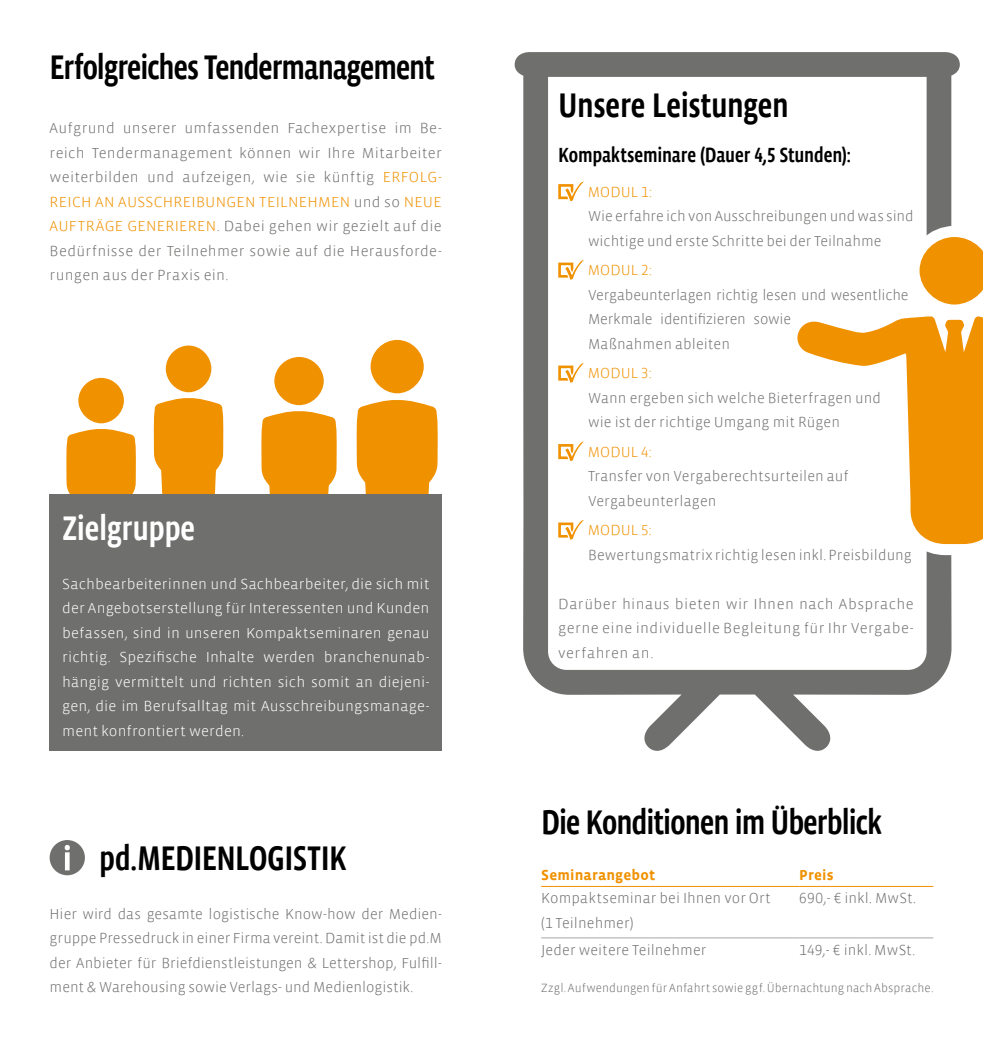
<style>
.page{position:relative;width:983px;height:1042px;background:#fff}
.page>*{position:absolute;margin:0;border:0;box-sizing:border-box;transform-origin:0 0}
.t1{font:35px "Vista Sans Nar Med";letter-spacing:-.025em;color:#000}
.t2{font:35px "Vista Sans Nar Med";letter-spacing:-.01em;color:#fff}
.t3{font:21px "Vista Sans Nar Med";letter-spacing:-.01em;color:#000}
.t4{font:300 14.88px/24.5px "Vista Sans";letter-spacing:.005em;color:#6f6f6e}
.t5{font:300 14.88px/24.5px "Vista Sans";letter-spacing:.01em;color:#fff;text-align:justify}
.t6{font:700 14.88px "Vista Sans";letter-spacing:.01em;color:#f09100}
.t7{font:300 12.25px "Vista Sans";letter-spacing:.005em;color:#6f6f6e}
.s1{color:#f09100}
.s2{font-family:"Vista Sans Nar Alt Med"}
.s3{font-family:"Vista Sans Alt";color:#f09100}
.s4{font-family:"Vista Sans Alt"}
</style>
<div class="page">
<svg style="left:261px;top:357px;width:75px;height:137px"></svg>
<svg style="left:66px;top:378px;width:70px;height:116px"></svg>
<svg style="left:356px;top:340px;width:81px;height:154px"></svg>
<svg style="left:154px;top:345px;width:69px;height:149px"></svg>
<div style="left:50px;top:494px;width:391px;height:257px;background:#6f6f6e"></div>
<hr style="left:541px;top:886px;width:258px;height:1px;background:#f09100">
<hr style="left:541px;top:937px;width:258px;height:1px;background:#a7a7a8">
<svg style="left:514px;top:52px;width:255px;height:699px"></svg>
<svg style="left:769px;top:52px;width:193px;height:887px"></svg>
<svg style="left:795px;top:237px;width:187px;height:307px"></svg>
<div style="left:50px;top:840px;width:35px;height:35px;background:#6f6f6e;border-radius:50%"></div>
<svg style="left:65px;top:845px;width:5px;height:25px"></svg>
<h1 class="t1" style="left:50px;top:50px;width:386px">Erfolgreiches Tendermanagement</h1>
<p class="t4" style="left:50px;top:116px;width:393px;text-align:justify">Aufgrund unserer umfassenden Fachexpertise im Be&shy;reich Tendermanagement können wir Ihre Mitarbeiter weiterbilden und aufzeigen, wie sie künftig <span class="s1">ERFOLG-REICH AN AUSSCHREIBUNGEN TEILNEHMEN</span> und so <span class="s1">NEUE AUFTRÄGE GENERIEREN</span>. Dabei gehen wir gezielt auf die Bedürfnisse der Teilnehmer sowie auf die Herausforde&shy;rungen aus der Praxis ein.</p>
<h1 class="t2" style="left:62px;top:510px;width:135px">Zielgruppe</h1>
<p class="t5" style="left:62px;top:572px;width:369px">Sachbearbeiterinnen und Sachbearbeiter, die sich mit der Angebotserstellung für Interessenten und Kunden befassen, sind in unseren Kompaktseminaren genau richtig. Spezifische Inhalte werden branchenunab&shy;hängig vermittelt und richten sich somit an diejeni&shy;gen, die im Berufsalltag mit Ausschreibungsmanage&shy;ment konfrontiert werden.</p>
<h1 class="t1" style="left:99px;top:840px;width:249px">pd.MEDIENLOGISTIK</h1>
<p class="t4" style="left:50px;top:902px;width:393px;text-align:justify">Hier wird das gesamte logistische Know-how der Medien&shy;gruppe Pressedruck in einer Firma vereint. Damit ist die pd.M der Anbieter für Briefdienstleistungen &amp; Lettershop, Fulfill&shy;ment &amp; Warehousing sowie Verlags- und Medienlogistik.</p>
<h1 class="t1" style="left:558px;top:87px;width:232px">Unsere Leistungen</h1>
<h2 class="t3" style="left:558px;top:145px;width:294px">Kompaktseminare (Dauer <span class="s2">4,5</span> Stunden):</h2>
<p class="t4" style="left:587px;top:180px;width:327px"><span class="s1">MODUL</span> <span class="s3">1</span><span class="s1">:<br></span>Wie erfahre ich von Ausschreibungen und was sind wichtige und erste Schritte bei der Teilnahme</p>
<p class="t4" style="left:587px;top:258px;width:322px"><span class="s1">MODUL</span> <span class="s3">2</span><span class="s1">:<br></span>Vergabeunterlagen richtig lesen und wesentliche<br>Merkmale identifizieren sowie<br>Maßnahmen ableiten</p>
<p class="t4" style="left:587px;top:361px;width:295px"><span class="s1">MODUL</span> <span class="s3">3</span><span class="s1">:<br></span>Wann ergeben sich welche Bieterfragen und wie ist der richtige Umgang mit Rügen</p>
<p class="t4" style="left:587px;top:440px;width:262px"><span class="s1">MODUL</span> <span class="s3">4</span><span class="s1">:<br></span>Transfer von Vergaberechtsurteilen auf<br>Vergabeunterlagen</p>
<p class="t4" style="left:587px;top:518px;width:326px"><span class="s1">MODUL</span> <span class="s3">5</span><span class="s1">:<br></span>Bewertungsmatrix richtig lesen inkl. Preisbildung</p>
<p class="t4" style="left:558px;top:592px;width:357px;text-align:justify">Darüber hinaus bieten wir Ihnen nach Absprache gerne eine individuelle Begleitung für Ihr Vergabe&shy;verfahren an.</p>
<h1 class="t1" style="left:541px;top:804px;width:342px">Die Konditionen im Überblick</h1>
<p class="t6" style="left:541px;top:868px;width:115px">Seminarangebot</p>
<p class="t6" style="left:799px;top:868px;width:36px">Preis</p>
<p class="t4" style="left:541px;top:886px;width:231px">Kompaktseminar bei Ihnen vor Ort (<span class="s4">1</span> Teilnehmer)</p>
<p class="t4" style="left:799px;top:886px;width:118px"><span class="s4">690,- €</span> inkl. MwSt.</p>
<p class="t4" style="left:541px;top:938px;width:167px">Jeder weitere Teilnehmer</p>
<p class="t4" style="left:799px;top:938px;width:117px"><span class="s4">149,- €</span> inkl. MwSt.</p>
<p class="t7" style="left:541px;top:982px;width:393px">Zzgl. Aufwendungen für Anfahrt sowie ggf. Übernachtung nach Absprache.</p>
</div>
